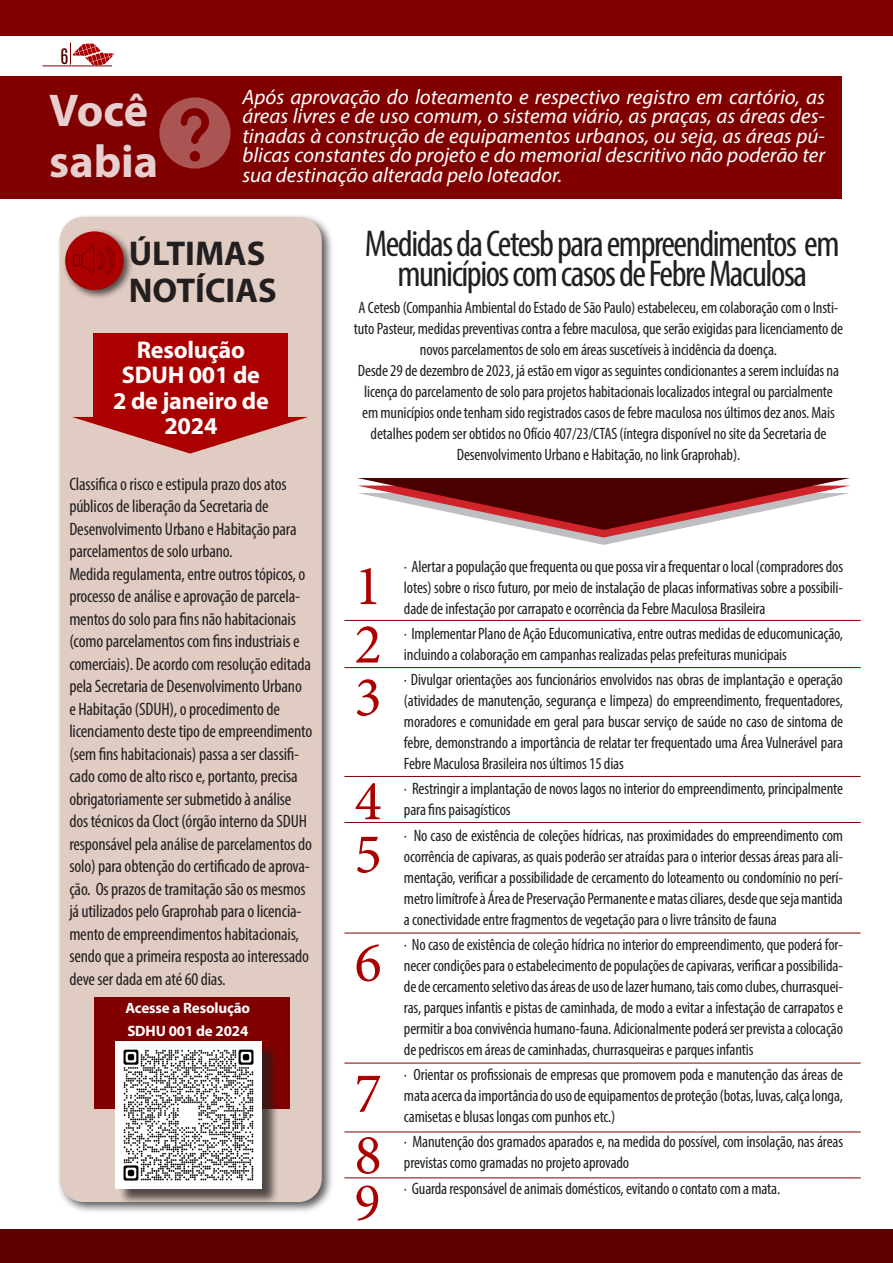
<style>
.page{position:relative;width:893px;height:1263px;background:#fff}
.page>*{position:absolute;margin:0;border:0;box-sizing:border-box;transform-origin:0 0}
.t1{font:57px "Minion Pro";color:#ab0000}
.t2{font:54px "Minion Pro";color:#ab0000}
.t3{font:700 46.2px/51px "Myriad Pro";color:#e7cfcf}
.t4{font:condensed 37.5px/30px "Myriad Pro";letter-spacing:-.04em;color:#231f20;text-align:center}
.t5{font:700 34.5px "Myriad Pro";color:#231f20}
.t6{font:700 24.15px/25.5px "Myriad Pro";letter-spacing:-.01em;color:#fff;text-align:center}
.t7{font:italic 21px/19.5px "Myriad Pro";color:#fff;text-align:justify}
.t8{font:condensed 18px/22.5px "Myriad Pro";letter-spacing:-.01em;color:#231f20}
.t9{font:18px "Antonio";color:#4b0000}
.t10{font:condensed 16.5px/21px "Myriad Pro";letter-spacing:-.01em;color:#231f20;text-align:justify}
.t11{font:700 15px "Myriad Pro";letter-spacing:-.01em;color:#fff}
</style>
<div class="page">
<div style="left:0;top:1229px;width:893px;height:34px;background:#5e0000"></div>
<hr style="left:43px;top:66px;width:69px;height:1px;background:#800000">
<svg style="left:70px;top:43px;width:44px;height:22px"></svg>
<div style="left:0;top:0;width:893px;height:36px;background:#800000"></div>
<div style="left:56px;top:213px;width:278px;height:1002px;background:#231f20;opacity:.75"></div>
<div style="left:60px;top:217px;width:262px;height:985px;background:#e0ccc3;border-radius:23px"></div>
<div style="left:94px;top:998px;width:195px;height:111px;background:#800000"></div>
<div style="left:0;top:77px;width:842px;height:122px;background:#800000"></div>
<svg style="left:159px;top:97px;width:72px;height:72px"></svg>
<div style="left:93px;top:333px;width:194px;height:84px;background:#ab0000"></div>
<svg style="left:72px;top:417px;width:236px;height:37px"></svg>
<div style="left:62px;top:228px;width:72px;height:72px;background:#231f20;opacity:.75"></div>
<div style="left:65px;top:231px;width:59px;height:59px;background:#ab0000;border-radius:50%"></div>
<svg style="left:73px;top:244px;width:41px;height:30px"></svg>
<svg style="left:357px;top:478px;width:493px;height:191px"></svg>
<hr style="left:344px;top:620px;width:517px;height:1px;background:#800000">
<hr style="left:344px;top:667px;width:517px;height:1px;background:#800000">
<hr style="left:344px;top:776px;width:517px;height:1px;background:#800000">
<hr style="left:344px;top:822px;width:517px;height:1px;background:#800000">
<hr style="left:344px;top:933px;width:517px;height:1px;background:#800000">
<hr style="left:344px;top:1063px;width:517px;height:1px;background:#800000">
<hr style="left:344px;top:1131px;width:517px;height:1px;background:#800000">
<hr style="left:344px;top:1177px;width:517px;height:1px;background:#800000">
<div style="left:118px;top:1044px;width:161px;height:162px;background:#231f20;opacity:.75"></div>
<img style="left:116px;top:1042px;width:146px;height:146px">
<svg style="left:179px;top:1104px;width:19px;height:21px"></svg>
<p class="t9" style="left:61px;top:43px;width:9px">6</p>
<p class="t3" style="left:49px;top:84px;width:110px">Você sabia</p>
<p class="t7" style="left:242px;top:86px;width:584px">Após aprovação do loteamento e respectivo registro em cartório, as áreas livres e de uso comum, o sistema viário, as praças, as áreas des&shy;tinadas à construção de equipamentos urbanos, ou seja, as áreas pú&shy;blicas constantes do projeto e do memorial descritivo não poderão ter sua destinação alterada pelo loteador.</p>
<p class="t5" style="left:129px;top:230px;width:138px">ÚLTIMAS</p>
<p class="t5" style="left:129px;top:268px;width:149px">NOTÍCIAS</p>
<p class="t6" style="left:113px;top:336px;width:157px">Resolução<br>SDUH 001 de<br>2 de janeiro de<br>2024</p>
<p class="t8" style="left:69px;top:472px;width:229px">Classifica o risco e estipula prazo dos atos públicos de liberação da Secretaria de Desenvolvimento Urbano e Habitação para parcelamentos de solo urbano.</p>
<p class="t8" style="left:69px;top:562px;width:245px">Medida regulamenta, entre outros tópicos, o processo de análise e aprovação de parcela&shy;mentos do solo para fins não habitacionais (como parcelamentos com fins industriais e comerciais). De acordo com resolução editada pela Secretaria de Desenvolvimento Urbano e Habitação (SDUH), o procedimento de licenciamento deste tipo de empreendimento (sem fins habitacionais) passa a ser classifi&shy;cado como de alto risco e, portanto, precisa obrigatoriamente ser submetido à análise dos técnicos da Cloct (órgão interno da SDUH responsável pela análise de parcelamentos do solo) para obtenção do certificado de aprova&shy;ção. Os prazos de tramitação são os mesmos já utilizados pelo Graprohab para o licencia&shy;mento de empreendimentos habitacionais, sendo que a primeira resposta ao interessado deve ser dada em até 60 dias.</p>
<p class="t11" style="left:125px;top:998px;width:126px">Acesse a Resolução</p>
<p class="t11" style="left:127px;top:1021px;width:123px">SDHU 001 de 2024</p>
<p class="t4" style="left:365px;top:228px;width:476px">Medidas da Cetesb para empreendimentos em municípios com casos de Febre Maculosa</p>
<p class="t10" style="left:354px;top:297px;width:491px;text-align:center">A Cetesb (Companhia Ambiental do Estado de São Paulo) estabeleceu, em colaboração com o Insti&shy;tuto Pasteur, medidas preventivas contra a febre maculosa, que serão exigidas para licenciamento de novos parcelamentos de solo em áreas suscetíveis à incidência da doença.</p>
<p class="t10" style="left:358px;top:360px;width:483px;text-align:center">Desde 29 de dezembro de 2023, já estão em vigor as seguintes condicionantes a serem incluídas na licença do parcelamento de solo para projetos habitacionais localizados integral ou parcialmente em municípios onde tenham sido registrados casos de febre maculosa nos últimos dez anos. Mais detalhes podem ser obtidos no Ofício 407/23/CTAS (íntegra disponível no site da Secretaria de Desenvolvimento Urbano e Habitação, no link Graprohab).</p>
<p class="t1" style="left:354px;top:548px;width:29px">1</p>
<p class="t1" style="left:354px;top:606px;width:29px">2</p>
<p class="t1" style="left:354px;top:659px;width:29px">3</p>
<p class="t1" style="left:354px;top:763px;width:29px">4</p>
<p class="t1" style="left:354px;top:816px;width:29px">5</p>
<p class="t1" style="left:354px;top:924px;width:29px">6</p>
<p class="t1" style="left:354px;top:1055px;width:29px">7</p>
<p class="t1" style="left:354px;top:1117px;width:29px">8</p>
<p class="t2" style="left:354px;top:1166px;width:27px">9</p>
<p class="t10" style="left:404px;top:555px;width:441px">· Alertar a população que frequenta ou que possa vir a frequentar o local (compradores dos lotes) sobre o risco futuro, por meio de instalação de placas informativas sobre a possibili&shy;dade de infestação por carrapato e ocorrência da Febre Maculosa Brasileira</p>
<p class="t10" style="left:404px;top:623px;width:441px">· Implementar Plano de Ação Educomunicativa, entre outras medidas de educomunicação, incluindo a colaboração em campanhas realizadas pelas prefeituras municipais</p>
<p class="t10" style="left:404px;top:669px;width:441px">· Divulgar orientações aos funcionários envolvidos nas obras de implantação e operação (atividades de manutenção, segurança e limpeza) do empreendimento, frequentadores, moradores e comunidade em geral para buscar serviço de saúde no caso de sintoma de febre, demonstrando a importância de relatar ter frequentado uma Área Vulnerável para Febre Maculosa Brasileira nos últimos 15 dias</p>
<p class="t10" style="left:404px;top:778px;width:441px">· Restringir a implantação de novos lagos no interior do empreendimento, principalmente para fins paisagísticos</p>
<p class="t10" style="left:404px;top:824px;width:441px">· No caso de existência de coleções hídricas, nas proximidades do empreendimento com ocorrência de capivaras, as quais poderão ser atraídas para o interior dessas áreas para ali&shy;mentação, verificar a possibilidade de cercamento do loteamento ou condomínio no perí&shy;metro limítrofe à Área de Preservação Permanente e matas ciliares, desde que seja mantida a conectividade entre fragmentos de vegetação para o livre trânsito de fauna</p>
<p class="t10" style="left:404px;top:934px;width:441px">· No caso de existência de coleção hídrica no interior do empreendimento, que poderá for&shy;necer condições para o estabelecimento de populações de capivaras, verificar a possibilida&shy;de de cercamento seletivo das áreas de uso de lazer humano, tais como clubes, churrasquei&shy;ras, parques infantis e pistas de caminhada, de modo a evitar a infestação de carrapatos e permitir a boa convivência humano-fauna. Adicionalmente poderá ser prevista a colocação de pedriscos em áreas de caminhadas, churrasqueiras e parques infantis</p>
<p class="t10" style="left:404px;top:1064px;width:441px">· Orientar os profissionais de empresas que promovem poda e manutenção das áreas de mata acerca da importância do uso de equipamentos de proteção (botas, luvas, calça longa, camisetas e blusas longas com punhos etc.)</p>
<p class="t10" style="left:404px;top:1131px;width:441px">· Manutenção dos gramados aparados e, na medida do possível, com insolação, nas áreas previstas como gramadas no projeto aprovado</p>
<p class="t10" style="left:404px;top:1177px;width:378px">· Guarda responsável de animais domésticos, evitando o contato com a mata.</p>
</div>
